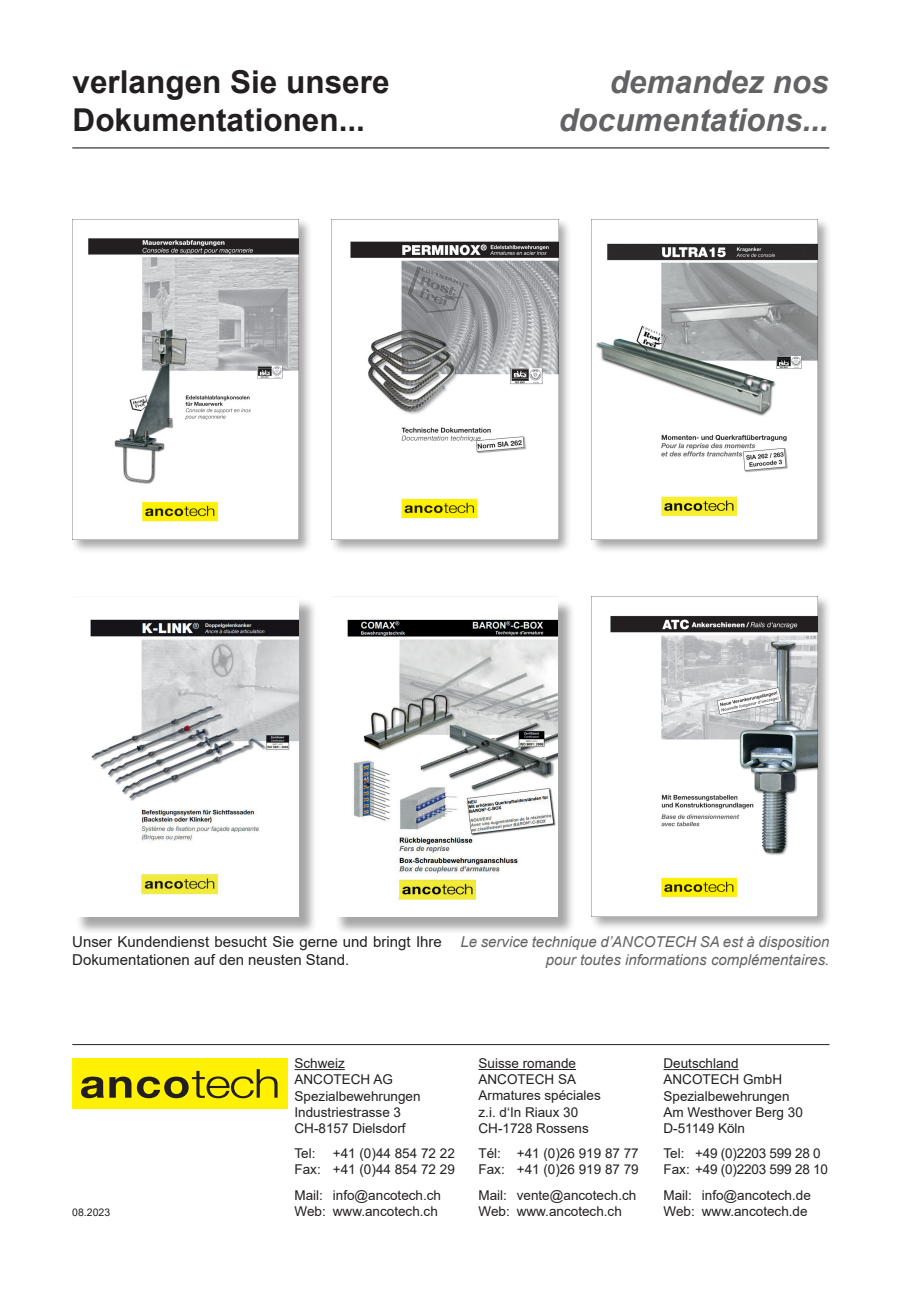
<style>
.page{position:relative;width:906px;height:1289px;background:#fff}
.page>*{position:absolute;margin:0;border:0;box-sizing:border-box;transform-origin:0 0}
.t1{font:700 31.5px/37.8px "Arial";color:#231f20}
.t2{font:italic 700 31.5px/37.8px "Arial";color:#636366;text-align:right}
.t3{font:italic 15px/18px "Arial";color:#636366;text-align:right}
.t4{font:15px/18px "Arial";color:#231f20}
.t5{font:13.5px/16.2px "Arial";color:#231f20}
.t6{font:10.5px "Arial";color:#231f20}
</style>
<div class="page">
<div style="left:70px;top:217px;width:243px;height:337px;background:#231f20;opacity:.4"></div>
<img style="left:73px;top:220px;width:226px;height:320px">
<div style="left:589px;top:217px;width:242px;height:336px;background:#231f20;opacity:.4"></div>
<img style="left:591px;top:220px;width:226px;height:319px">
<div style="left:329px;top:217px;width:243px;height:337px;background:#231f20;opacity:.4"></div>
<img style="left:332px;top:220px;width:226px;height:320px">
<div style="left:589px;top:594px;width:242px;height:337px;background:#231f20;opacity:.4"></div>
<img style="left:591px;top:596px;width:226px;height:320px">
<div style="left:334px;top:599px;width:242px;height:336px;background:#231f20;opacity:.4"></div>
<img style="left:334px;top:599px;width:223px;height:317px">
<div style="left:76px;top:598px;width:242px;height:337px;background:#231f20;opacity:.4"></div>
<img style="left:76px;top:598px;width:223px;height:318px">
<hr style="left:294px;top:1069px;width:51px;height:1px;background:#231f20">
<hr style="left:663px;top:1069px;width:75px;height:1px;background:#231f20">
<hr style="left:478px;top:1068px;width:98px;height:1px;background:#231f20">
<div style="left:72px;top:1058px;width:216px;height:51px;background:#fff101"></div>
<svg style="left:81px;top:1069px;width:196px;height:29px"></svg>
<hr style="left:72px;top:1044px;width:757px;height:1px;background:#231f20">
<hr style="left:72px;top:147px;width:757px;height:1px;background:#231f20">
<h1 class="t1" style="left:73px;top:64px;width:318px">verlangen Sie unsere<br>Dokumentationen...</h1>
<h1 class="t2" style="left:559px;top:64px;width:271px">demandez nos documentations...</h1>
<p class="t4" style="left:72px;top:932px;width:371px">Unser Kundendienst besucht Sie gerne und bringt Ihre<br>Dokumentationen auf den neusten Stand.</p>
<p class="t3" style="left:460px;top:932px;width:370px">Le service technique d’ANCOTECH SA est à disposition pour toutes informations complémentaires.</p>
<p class="t6" style="left:72px;top:1205px;width:39px">08.2023</p>
<p class="t5" style="left:294px;top:1055px;width:128px">Schweiz<br>ANCOTECH AG<br>Spezialbewehrungen<br>Industriestrasse 3<br>CH-8157 Dielsdorf</p>
<p class="t5" style="left:294px;top:1145px;width:23px">Tel:</p>
<p class="t5" style="left:294px;top:1145px;width:162px;text-align:right">+41 (0)44 854 72 22<br>Fax: +41 (0)44 854 72 29</p>
<p class="t5" style="left:294px;top:1186px;width:148px">Mail: info@ancotech.ch<br>Web: www.ancotech.ch</p>
<p class="t5" style="left:478px;top:1055px;width:124px">Suisse romande<br>ANCOTECH SA<br>Armatures spéciales z.i. d‘In Riaux 30<br>CH-1728 Rossens</p>
<p class="t5" style="left:478px;top:1145px;width:162px">Tél: +41 (0)26 919 87 77<br>Fax: +41 (0)26 919 87 79</p>
<p class="t5" style="left:478px;top:1186px;width:159px">Mail: vente@ancotech.ch<br>Web: www.ancotech.ch</p>
<p class="t5" style="left:663px;top:1055px;width:141px">Deutschland<br>ANCOTECH GmbH<br>Spezialbewehrungen<br>Am Westhover Berg 30<br>D-51149 Köln</p>
<p class="t5" style="left:663px;top:1145px;width:166px">Tel: +49 (0)2203 599 28 0<br>Fax: +49 (0)2203 599 28 10</p>
<p class="t5" style="left:663px;top:1186px;width:149px">Mail: info@ancotech.de<br>Web: www.ancotech.de</p>
</div>
